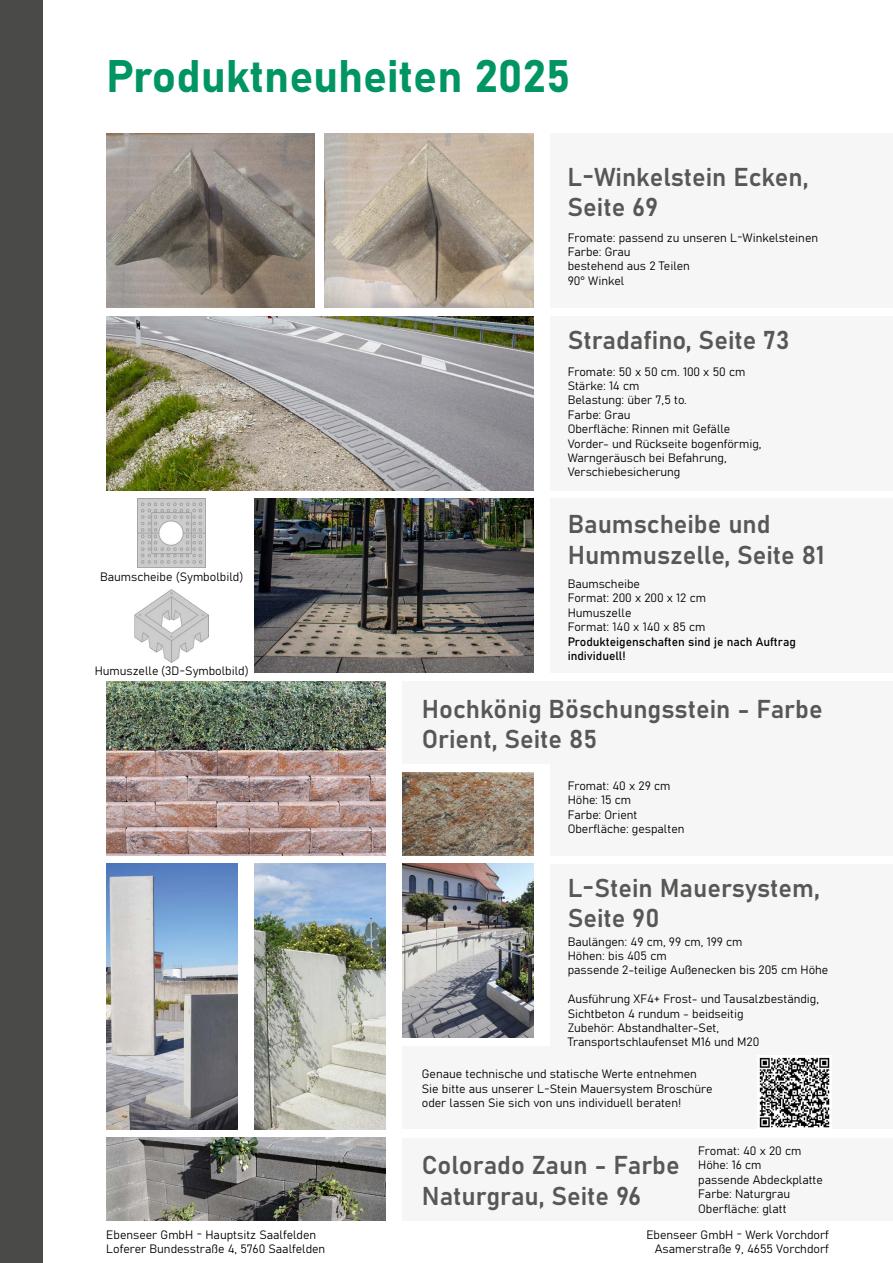
<style>
.page{position:relative;width:893px;height:1263px;background:#fff}
.page>*{position:absolute;margin:0;border:0;box-sizing:border-box;transform-origin:0 0}
.t1{font:45px "Bahnschrift";color:#009563}
.t2{font:25.5px/30.6px "Bahnschrift";color:#575756}
.t3{font:12px/14.4px "Bahnschrift";color:#000}
</style>
<div class="page">
<div style="left:402px;top:1046px;width:491px;height:83px;background:#f6f6f6"></div>
<div style="left:0;top:0;width:43px;height:1263px;background:#4a4a49"></div>
<div style="left:550px;top:316px;width:343px;height:174px;background:#f6f6f6"></div>
<img style="left:106px;top:316px;width:427px;height:174px">
<div style="left:550px;top:134px;width:343px;height:174px;background:#f6f6f6"></div>
<img style="left:106px;top:134px;width:209px;height:174px">
<img style="left:325px;top:134px;width:208px;height:174px">
<div style="left:550px;top:499px;width:343px;height:174px;background:#f6f6f6"></div>
<img style="left:138px;top:499px;width:68px;height:68px">
<img style="left:135px;top:589px;width:74px;height:74px">
<img style="left:254px;top:499px;width:279px;height:174px">
<div style="left:550px;top:681px;width:343px;height:174px;background:#f6f6f6"></div>
<div style="left:402px;top:681px;width:148px;height:83px;background:#f6f6f6"></div>
<img style="left:106px;top:681px;width:279px;height:174px">
<img style="left:402px;top:773px;width:131px;height:82px">
<div style="left:550px;top:864px;width:343px;height:182px;background:#f6f6f6"></div>
<img style="left:106px;top:864px;width:131px;height:265px">
<img style="left:254px;top:864px;width:131px;height:265px">
<img style="left:402px;top:864px;width:131px;height:174px">
<img style="left:759px;top:1057px;width:71px;height:71px">
<div style="left:402px;top:1138px;width:491px;height:82px;background:#f6f6f6"></div>
<img style="left:106px;top:1138px;width:279px;height:82px">
<h1 class="t1" style="left:106px;top:42px;width:466px">Produktneuheiten 2025</h1>
<h2 class="t2" style="left:568px;top:160px;width:242px">L-Winkelstein Ecken,<br>Seite 69</h2>
<p class="t3" style="left:568px;top:229px;width:252px">Fromate: passend zu unseren L-Winkelsteinen<br>Farbe: Grau<br>bestehend aus 2 Teilen<br>90° Winkel</p>
<p class="t3" style="left:100px;top:568px;width:145px">Baumscheibe (Symbolbild)</p>
<p class="t3" style="left:95px;top:663px;width:156px">Humuszelle (3D-Symbolbild)</p>
<h2 class="t2" style="left:568px;top:323px;width:223px">Stradafino, Seite 73</h2>
<p class="t3" style="left:568px;top:363px;width:195px">Fromate: 50 x 50 cm. 100 x 50 cm<br>Stärke: 14 cm<br>Belastung: über 7,5 to.<br>Farbe: Grau<br>Oberfläche: Rinnen mit Gefälle<br>Vorder- und Rückseite bogenförmig,<br>Warngeräusch bei Befahrung,<br>Verschiebesicherung</p>
<h2 class="t2" style="left:568px;top:507px;width:258px">Baumscheibe und<br>Hummuszelle, Seite 81</h2>
<p class="t3" style="left:568px;top:576px;width:230px">Baumscheibe<br>Format: 200 x 200 x 12 cm<br>Humuszelle<br>Format: 140 x 140 x 85 cm<br>Produkteigenschaften sind je nach Auftrag individuell!</p>
<h2 class="t2" style="left:422px;top:691px;width:402px">Hochkönig Böschungsstein - Farbe<br>Orient, Seite 85</h2>
<p class="t3" style="left:568px;top:778px;width:118px">Fromat: 40 x 29 cm<br>Höhe: 15 cm<br>Farbe: Orient<br>Oberfläche: gespalten</p>
<h2 class="t2" style="left:568px;top:871px;width:254px">L-Stein Mauersystem,<br>Seite 90</h2>
<p class="t3" style="left:568px;top:933px;width:262px">Baulängen: 49 cm, 99 cm, 199 cm<br>Höhen: bis 405 cm<br>passende 2-teilige Außenecken bis 205 cm Höhe</p>
<p class="t3" style="left:568px;top:991px;width:253px">Ausführung XF4+ Frost- und Tausalzbeständig, Sichtbeton 4 rundum - beidseitig<br>Zubehör: Abstandhalter-Set, Transportschlaufenset M16 und M20</p>
<p class="t3" style="left:422px;top:1066px;width:292px">Genaue technische und statische Werte entnehmen<br>Sie bitte aus unserer L-Stein Mauersystem Broschüre oder lassen Sie sich von uns individuell beraten!</p>
<h2 class="t2" style="left:422px;top:1148px;width:259px">Colorado Zaun - Farbe<br>Naturgrau, Seite 96</h2>
<p class="t3" style="left:698px;top:1143px;width:126px">Fromat: 40 x 20 cm<br>Höhe: 16 cm<br>passende Abdeckplatte<br>Farbe: Naturgrau<br>Oberfläche: glatt</p>
<p class="t3" style="left:106px;top:1226px;width:221px">Ebenseer GmbH - Hauptsitz Saalfelden<br>Loferer Bundesstraße 4, 5760 Saalfelden</p>
<p class="t3" style="left:646px;top:1226px;width:184px;text-align:right">Ebenseer GmbH - Werk Vorchdorf<br>Asamerstraße 9, 4655 Vorchdorf</p>
</div>
